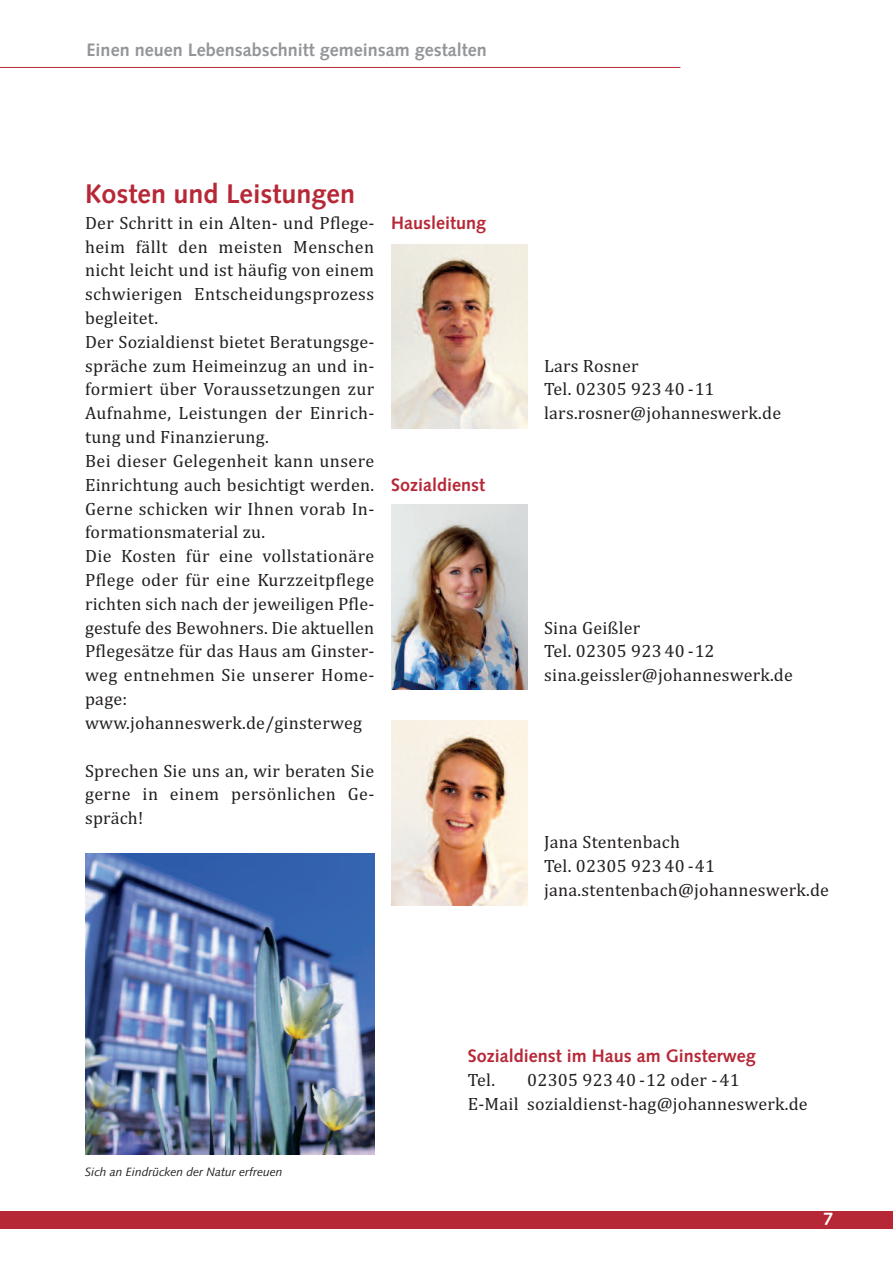
<style>
.page{position:relative;width:893px;height:1263px;background:#fff}
.page>*{position:absolute;margin:0;border:0;box-sizing:border-box;transform-origin:0 0}
.t1{font:700 27px "Syntax Com";color:#b72837}
.t2{font:18px/23.9px "Cambria";letter-spacing:.015em;color:#231f20}
.t3{font:700 18px "Syntax Com";color:#b72837}
.t4{font:700 18px "Syntax Com";color:#939598}
.t5{font:700 18px "Syntax Com";color:#fff}
.t6{font:italic 12px "Syntax Com";color:#231f20}
</style>
<div class="page">
<div style="left:0;top:1212px;width:893px;height:17px;background:#b72837"></div>
<hr style="left:0;top:67px;width:680px;height:1px;background:#b72837">
<img style="left:85px;top:854px;width:289px;height:300px">
<img style="left:391px;top:244px;width:136px;height:185px">
<img style="left:391px;top:505px;width:136px;height:184px">
<img style="left:391px;top:720px;width:136px;height:185px">
<p class="t4" style="left:87px;top:39px;width:401px">Einen neuen Lebensabschnitt gemeinsam gestalten</p>
<h1 class="t1" style="left:85px;top:178px;width:272px">Kosten und Leistungen</h1>
<p class="t2" style="left:85px;top:211px;width:291px">Der Schritt in ein Alten- und Pflege&shy;heim fällt den meisten Menschen nicht leicht und ist häufig von einem schwierigen Entscheidungsprozess begleitet.<br>Der Sozialdienst bietet Beratungsge&shy;spräche zum Heimeinzug an und in&shy;formiert über Voraussetzungen zur<br>Aufnahme, Leistungen der Einrich&shy;tung und Finanzierung.<br>Bei dieser Gelegenheit kann unsere<br>Einrichtung auch besichtigt werden.<br>Gerne schicken wir Ihnen vorab In&shy;formationsmaterial zu.<br>Die Kosten für eine vollstationäre<br>Pflege oder für eine Kurzzeitpflege richten sich nach der jeweiligen Pfle&shy;gestufe des Bewohners. Die aktuellen<br>Pflegesätze für das Haus am Ginster&shy;weg entnehmen Sie unserer Home&shy;page: www.johanneswerk.de/ginsterweg</p>
<p class="t2" style="left:85px;top:758px;width:291px;text-align:justify">Sprechen Sie uns an, wir beraten Sie gerne in einem persönlichen Ge&shy;spräch!</p>
<p class="t3" style="left:391px;top:212px;width:97px">Hausleitung</p>
<p class="t3" style="left:391px;top:474px;width:95px">Sozialdienst</p>
<p class="t2" style="left:544px;top:353px;width:239px">Lars Rosner<br>Tel. 02305 923 40 -11 lars.rosner@johanneswerk.de</p>
<p class="t2" style="left:544px;top:615px;width:250px">Sina Geißler<br>Tel. 02305 923 40 -12 sina.geissler@johanneswerk.de</p>
<p class="t2" style="left:544px;top:830px;width:286px">Jana Stentenbach<br>Tel. 02305 923 40 -41 jana.stentenbach@johanneswerk.de</p>
<p class="t6" style="left:85px;top:1165px;width:199px">Sich an Eindrücken der Natur erfreuen</p>
<p class="t3" style="left:468px;top:1045px;width:289px">Sozialdienst im Haus am Ginsterweg</p>
<p class="t2" style="left:468px;top:1068px;width:29px">Tel.</p>
<p class="t2" style="left:468px;top:1068px;width:341px;text-align:center">02305 923 40 -12 oder -41<br>E-Mail sozialdienst-hag@johanneswerk.de</p>
<p class="t5" style="left:823px;top:1208px;width:12px">7</p>
</div>
